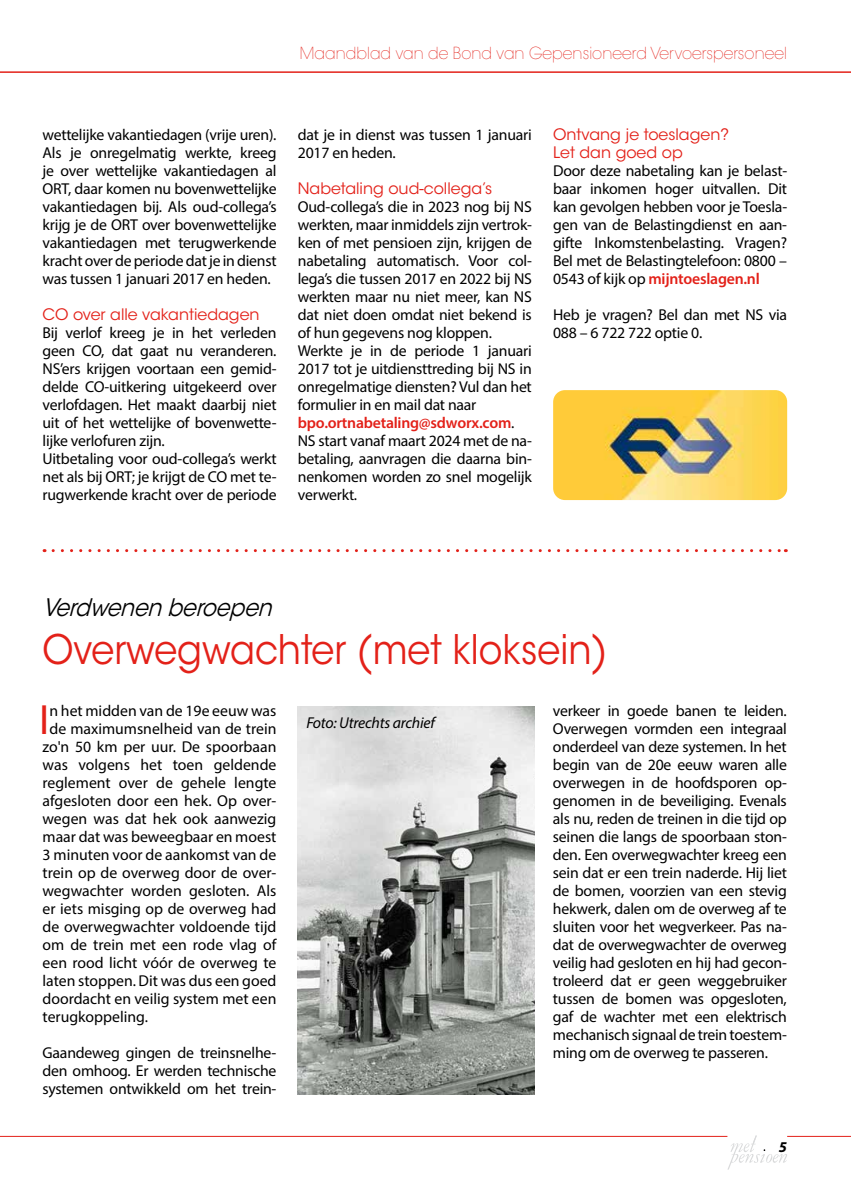
<style>
.page{position:relative;width:851px;height:1191px;background:#fff}
.page>*{position:absolute;margin:0;border:0;box-sizing:border-box;transform-origin:0 0}
.t1{font:42.45px "Myriad Pro";color:#e32119}
.t2{font:40.5px "ITC Avant Garde Std";color:#e32119;scale:.9 1}
.t3{font:italic 24px "ITC Avant Garde Std";color:#000;scale:.9 1}
.t4{font:200 16.5px "ITC Avant Garde Pro";color:#e32119;scale:.95 1}
.t5{font:15.75px/18px "Myriad Pro";letter-spacing:-.015em;color:#000;text-align:justify}
.t6{font:15.75px/18px "ITC Avant Garde Std";color:#e32119}
.t7{font:italic 15.75px "Myriad Pro";letter-spacing:-.015em;color:#000}
.t8{font:italic 700 15px "Myriad Pro";color:#000}
.s1{font-weight:600;color:#e32119}
</style>
<div class="page">
<svg style="left:727px;top:1135px;width:60px;height:34px"></svg>
<hr style="left:787px;top:1136px;width:63px;height:1px;background:#e32119">
<hr style="left:0;top:71px;width:850px;height:2px;background:#e32119">
<hr style="left:0;top:1136px;width:727px;height:1px;background:#e32119">
<svg style="left:53px;top:549px;width:733px;height:3px"></svg>
<img style="left:298px;top:706px;width:236px;height:388px">
<img style="left:553px;top:390px;width:234px;height:110px">
<p class="t4" style="left:300px;top:42px;width:514px">Maandblad van de Bond van Gepensioneerd Vervoerspersoneel</p>
<p class="t5" style="left:43px;top:125px;width:235px">wettelijke vakantiedagen (vrije uren).<br>Als je onregelmatig werkte, kreeg je over wettelijke vakantiedagen al ORT, daar komen nu bovenwettelijke vakantiedagen bij. Als oud-collega’s krijg je de ORT over bovenwettelijke vakantiedagen met terugwerkende kracht over de periode dat je in dienst was tussen 1 januari 2017 en heden.</p>
<p class="t6" style="left:43px;top:305px;width:218px">CO over alle vakantiedagen</p>
<p class="t5" style="left:43px;top:323px;width:235px;text-align:left">Bij verlof kreeg je in het verleden geen CO, dat gaat nu veranderen.<br>NS’ers krijgen voortaan een gemid&shy;delde CO-uitkering uitgekeerd over verlofdagen. Het maakt daarbij niet uit of het wettelijke of bovenwette&shy;lijke verlofuren zijn.<br>Uitbetaling voor oud-collega’s werkt net als bij ORT; je krijgt de CO met te&shy;rugwerkende kracht over de periode</p>
<p class="t5" style="left:298px;top:125px;width:235px">dat je in dienst was tussen 1 januari<br>2017 en heden.</p>
<p class="t6" style="left:298px;top:179px;width:196px">Nabetaling oud-collega’s</p>
<p class="t5" style="left:298px;top:197px;width:235px;text-align:left">Oud-collega’s die in 2023 nog bij NS werkten, maar inmiddels zijn vertrok&shy;ken of met pensioen zijn, krijgen de nabetaling automatisch. Voor col&shy;lega’s die tussen 2017 en 2022 bij NS werkten maar nu niet meer, kan NS dat niet doen omdat niet bekend is of hun gegevens nog kloppen.<br>Werkte je in de periode 1 januari<br>2017 tot je uitdiensttreding bij NS in onregelmatige diensten? Vul dan het formulier in en mail dat naar <span class="s1">bpo.ortnabetaling@sdworx.com</span>.<br>NS start vanaf maart 2024 met de na&shy;betaling, aanvragen die daarna bin&shy;nenkomen worden zo snel mogelijk verwerkt.</p>
<p class="t6" style="left:553px;top:126px;width:177px">Ontvang je toeslagen?<br>Let dan goed op</p>
<p class="t5" style="left:553px;top:161px;width:235px">Door deze nabetaling kan je belast&shy;baar inkomen hoger uitvallen. Dit kan gevolgen hebben voor je Toesla&shy;gen van de Belastingdienst en aan&shy;gifte Inkomstenbelasting. Vragen?<br>Bel met de Belastingtelefoon: 0800 – 0543 of kijk op <span class="s1">mijntoeslagen.nl</span></p>
<p class="t5" style="left:553px;top:305px;width:235px">Heb je vragen? Bel dan met NS via<br>088 – 6 722 722 optie 0.</p>
<h3 class="t3" style="left:43px;top:592px;width:264px">Verdwenenberoepen</h3>
<h2 class="t2" style="left:43px;top:625px;width:629px">Overwegwachter (met kloksein)</h2>
<h1 class="t1" style="left:39px;top:693px;width:12px">I</h1>
<p class="t5" style="left:49px;top:701px;width:228px">n het midden van de 19e eeuw was</p>
<p class="t5" style="left:49px;top:719px;width:228px">de maximumsnelheid van de trein</p>
<p class="t5" style="left:43px;top:737px;width:235px">zo'n 50 km per uur. De spoorbaan</p>
<p class="t5" style="left:43px;top:755px;width:235px">was volgens het toen geldende</p>
<p class="t5" style="left:43px;top:773px;width:235px">reglement over de gehele lengte</p>
<p class="t5" style="left:43px;top:791px;width:235px">afgesloten door een hek. Op over-</p>
<p class="t5" style="left:43px;top:809px;width:235px">wegen was dat hek ook aanwezig</p>
<p class="t5" style="left:43px;top:827px;width:235px">maar dat was beweegbaar en moest</p>
<p class="t5" style="left:43px;top:845px;width:235px">3 minuten voor de aankomst van de</p>
<p class="t5" style="left:43px;top:863px;width:235px">trein op de overweg door de over-</p>
<p class="t5" style="left:43px;top:881px;width:235px">wegwachter worden gesloten. Als</p>
<p class="t5" style="left:43px;top:899px;width:235px">er iets misging op de overweg had</p>
<p class="t5" style="left:43px;top:917px;width:235px">de overwegwachter voldoende tijd</p>
<p class="t5" style="left:43px;top:935px;width:235px">om de trein met een rode vlag of</p>
<p class="t5" style="left:43px;top:953px;width:235px">een rood licht vóór de overweg te</p>
<p class="t5" style="left:43px;top:971px;width:235px">laten stoppen. Dit was dus een goed</p>
<p class="t5" style="left:43px;top:989px;width:235px">doordacht en veilig system met een</p>
<p class="t5" style="left:43px;top:1007px;width:107px">terugkoppeling.</p>
<p class="t5" style="left:43px;top:1043px;width:235px">Gaandeweg gingen de treinsnelhe&shy;den omhoog. Er werden technische systemen ontwikkeld om het trein-</p>
<p class="t7" style="left:306px;top:713px;width:130px">Foto: Utrechts archief</p>
<p class="t5" style="left:553px;top:701px;width:235px">verkeer in goede banen te leiden.<br>Overwegen vormden een integraal onderdeel van deze systemen. In het begin van de 20e eeuw waren alle overwegen in de hoofdsporen op&shy;genomen in de beveiliging. Evenals als nu, reden de treinen in die tijd op seinen die langs de spoorbaan ston&shy;den. Een overwegwachter kreeg een sein dat er een trein naderde. Hij liet de bomen, voorzien van een stevig hekwerk, dalen om de overweg af te sluiten voor het wegverkeer. Pas na&shy;dat de overwegwachter de overweg veilig had gesloten en hij had gecon&shy;troleerd dat er geen weggebruiker tussen de bomen was opgesloten, gaf de wachter met een elektrisch mechanisch signaal de trein toestem&shy;ming om de overweg te passeren.</p>
<p class="t8" style="left:778px;top:1137px;width:10px">5</p>
</div>
